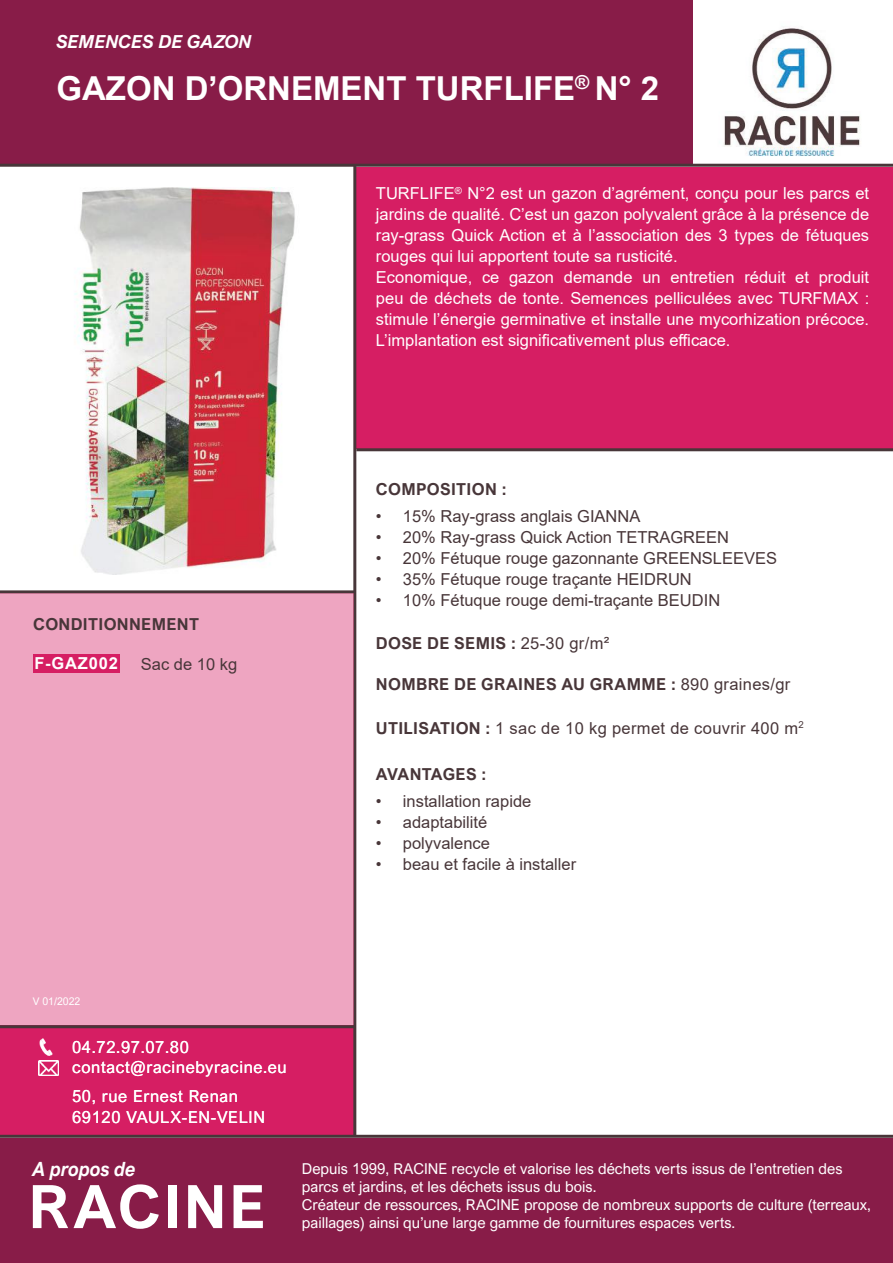
<style>
.page{position:relative;width:893px;height:1263px;background:#fff}
.page>*{position:absolute;margin:0;border:0;box-sizing:border-box;transform-origin:0 0}
.t1{font:700 60px "Arial Nova";letter-spacing:.04em;color:#fff}
.t2{font:700 33px "Arial";color:#fff}
.t3{font:italic 700 19.65px "Arial Nova";color:#fff;scale:.92 1}
.t4{font:italic 700 18px "Arial Nova";color:#fff}
.t5{font:16.5px/21px "Arial";color:#fff}
.t6{font:16.5px "Arial";color:#483639}
.t7{font:700 16.5px "Arial Nova";letter-spacing:.02em;color:#483639}
.t8{font:16.5px/19.8px "Arial Nova";letter-spacing:.04em;color:#fff}
.t9{font:16.5px "Arial";letter-spacing:.02em;color:#483639}
.t10{font:700 16.5px "Arial";letter-spacing:.05em;color:#fff}
.t11{font:15px/18px "Arial Nova";color:#fff}
.t12{font:10.5px "Arial Nova";color:#fff}
.s1{font-family:"Arial";font-weight:400}
.s2{font-family:"Arial Nova";font-weight:700}
</style>
<div class="page">
<div style="left:356px;top:167px;width:537px;height:281px;background:#d61e63"></div>
<div style="left:0;top:1025px;width:353px;height:110px;background:#d61e63"></div>
<div style="left:0;top:0;width:693px;height:164px;background:#881c48"></div>
<img style="left:702px;top:27px;width:186px;height:137px">
<hr style="left:0;top:164px;width:893px;height:3px;background:#483639">
<hr style="left:356px;top:448px;width:537px;height:3px;background:#483639">
<hr style="left:0;top:1135px;width:893px;height:3px;background:#483639">
<div style="left:0;top:1138px;width:893px;height:125px;background:#881c48"></div>
<img style="left:38px;top:1060px;width:20px;height:15px">
<img style="left:39px;top:1038px;width:14px;height:17px">
<hr style="left:353px;top:166px;width:3px;height:970px;background:#483639">
<hr style="left:0;top:590px;width:355px;height:3px;background:#483639">
<hr style="left:0;top:1025px;width:355px;height:3px;background:#483639">
<div style="left:0;top:593px;width:353px;height:432px;background:#eea5c1"></div>
<img style="left:74px;top:187px;width:221px;height:388px">
<div style="left:33px;top:654px;width:87px;height:19px;background:#d61e63"></div>
<p class="t4" style="left:56px;top:31px;width:197px">SEMENCES DE GAZON</p>
<h2 class="t2" style="left:56px;top:65px;width:604px">GAZON D’ORNEMENT TURFLIFE<sup>®</sup> N° 2</h2>
<p class="t5" style="left:376px;top:183px;width:495px">TURFLIFE<sup>®</sup> N°2 est un gazon d’agrément, conçu pour les parcs et jardins de qualité. C’est un gazon polyvalent grâce à la présence de ray-grass Quick Action et à l’association des 3 types de fétuques rouges qui lui apportent toute sa rusticité.<br>Economique, ce gazon demande un entretien réduit et produit peu de déchets de tonte. Semences pelliculées avec TURFMAX : stimule l’énergie germinative et installe une mycorhization précoce.<br>L’implantation est significativement plus efficace.</p>
<p class="t7" style="left:376px;top:479px;width:132px">COMPOSITION :</p>
<p class="t7" style="left:33px;top:615px;width:167px">CONDITIONNEMENT</p>
<p class="t10" style="left:34px;top:652px;width:85px">F-GAZ002</p>
<p class="t6" style="left:141px;top:652px;width:98px">Sac de 10 kg</p>
<p class="t6" style="left:376px;top:505px;width:266px">• 15% Ray-grass anglais GIANNA</p>
<p class="t6" style="left:376px;top:526px;width:355px">• 20% Ray-grass Quick Action TETRAGREEN</p>
<p class="t6" style="left:376px;top:547px;width:403px">• 20% Fétuque rouge gazonnante GREENSLEEVES</p>
<p class="t6" style="left:376px;top:568px;width:317px">• 35% Fétuque rouge traçante HEIDRUN</p>
<p class="t6" style="left:376px;top:589px;width:346px">• 10% Fétuque rouge demi-traçante BEUDIN</p>
<p class="t7" style="left:376px;top:634px;width:235px">DOSE DE SEMIS : <span class="s1">25-30 gr/m²</span></p>
<p class="t7" style="left:376px;top:675px;width:416px">NOMBRE DE GRAINES AU GRAMME : <span class="s1">890 graines/gr</span></p>
<p class="t9" style="left:376px;top:717px;width:429px"><span class="s2">UTILISATION :</span> 1 sac de 10 kg permet de couvrir 400 m<sup>2</sup></p>
<p class="t7" style="left:376px;top:764px;width:112px">AVANTAGES :</p>
<p class="t6" style="left:376px;top:790px;width:157px">• installation rapide</p>
<p class="t6" style="left:376px;top:811px;width:113px">• adaptabilité</p>
<p class="t6" style="left:376px;top:832px;width:116px">• polyvalence</p>
<p class="t6" style="left:376px;top:853px;width:202px">• beau et facile à installer</p>
<p class="t12" style="left:33px;top:995px;width:49px">V 01/2022</p>
<p class="t8" style="left:72px;top:1037px;width:216px">04.72.97.07.80 contact@racinebyracine.eu</p>
<p class="t8" style="left:72px;top:1085px;width:194px;line-height:21.6px">50, rue Ernest Renan<br>69120 VAULX-EN-VELIN</p>
<p class="t3" style="left:33px;top:1157px;width:114px">A propos de</p>
<h1 class="t1" style="left:28px;top:1172px;width:239px">RACINE</h1>
<p class="t11" style="left:302px;top:1160px;width:570px">Depuis 1999, RACINE recycle et valorise les déchets verts issus de l’entretien des parcs et jardins, et les déchets issus du bois.<br>Créateur de ressources, RACINE propose de nombreux supports de culture (terreaux, paillages) ainsi qu’une large gamme de fournitures espaces verts.</p>
</div>
